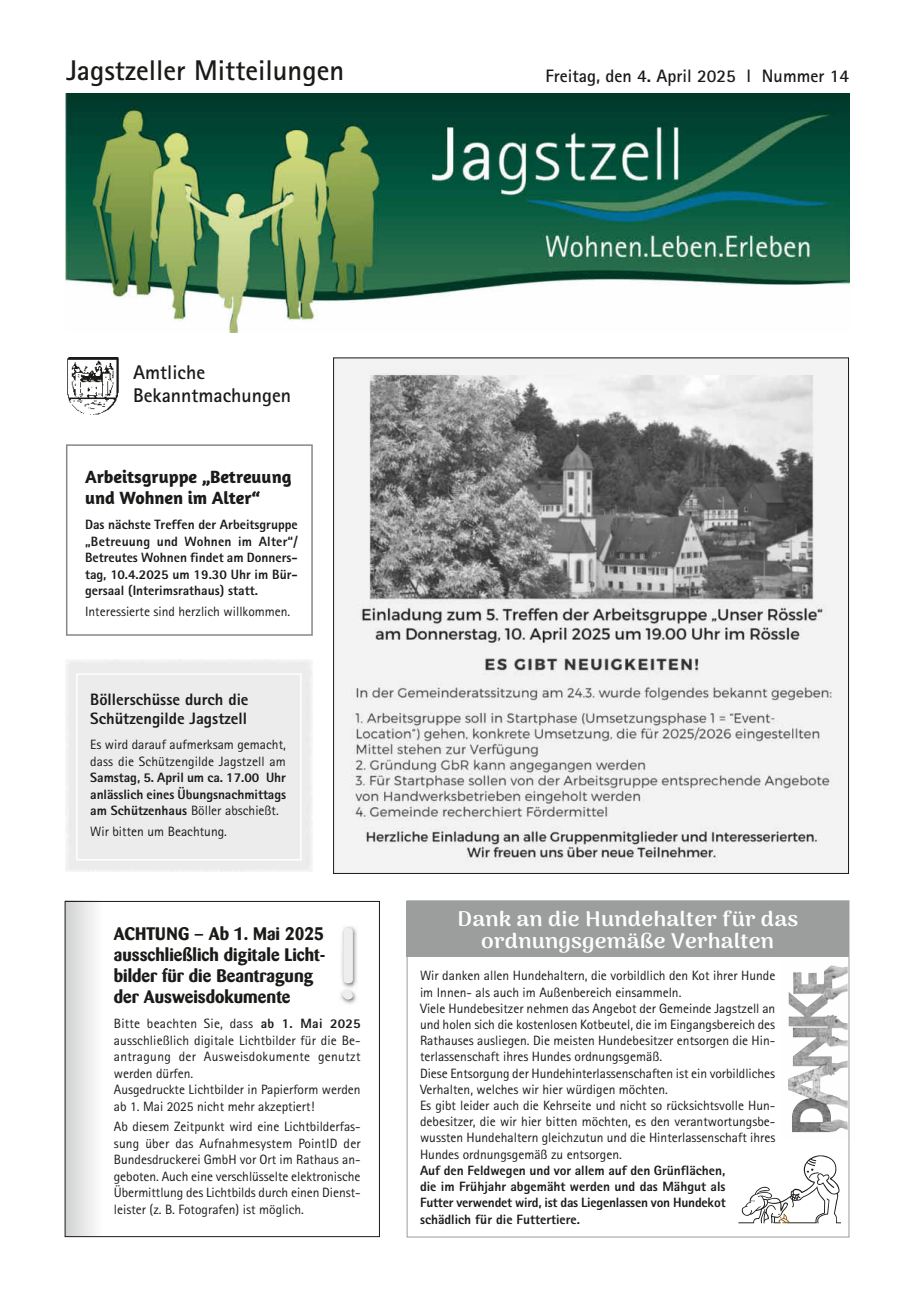
<style>
.page{position:relative;width:915px;height:1297px;background:#fff}
.page>*{position:absolute;margin:0;border:0;box-sizing:border-box;transform-origin:0 0}
.t1{font:700 28.5px "Agfa Rotis Sans Serif";color:#1a1a18}
.t2{font:700 21px/22.5px "Arima Madurai";letter-spacing:.01em;color:#fff;text-align:center;scale:1.08 1}
.t3{font:700 19.8px/23px "Agfa Rotis Sans Serif";color:#1a1a18}
.t4{font:700 18px/21px "Barmeno";color:#1a1a18}
.t5{font:700 18px/21px "Amaranth";color:#1a1a18}
.t6{font:700 18px "Agfa Rotis Sans Serif";color:#1a1a18}
.t7{font:800 16.5px/19.5px "Agfa Rotis Sans Serif";color:#1a1a18}
.t8{font:13.5px/16.5px "Agfa Rotis Sans Serif";color:#1a1a18}
.t9{font:800 13.5px/16.5px "Agfa Rotis Sans Serif";color:#1a1a18;text-align:justify}
.s1{font-weight:400}
.s2{font-weight:800}
</style>
<div class="page">
<img style="left:67px;top:357px;width:52px;height:58px">
<img style="left:66px;top:94px;width:783px;height:238px">
<img style="left:335px;top:359px;width:511px;height:513px">
<div style="left:66px;top:444px;width:247px;height:192px;border:2px solid #868786"></div>
<div style="left:76px;top:673px;width:225px;height:187px;border:2px solid #fff"></div>
<div style="left:65px;top:901px;width:39px;height:335px;background:linear-gradient(to right,#d0d1d1,#fff)"></div>
<div style="left:65px;top:901px;width:314px;height:336px;border:1px solid #1a1a18"></div>
<img style="left:340px;top:926px;width:17px;height:78px">
<img style="left:342px;top:928px;width:11px;height:71px">
<div style="left:406px;top:901px;width:442px;height:55px;background:#9c9d9d"></div>
<svg style="left:738px;top:1155px;width:102px;height:68px"></svg>
<img style="left:788px;top:958px;width:62px;height:182px">
<img style="left:807px;top:965px;width:24px;height:19px">
<div style="left:406px;top:900px;width:443px;height:337px;border:1px solid #9c9d9d"></div>
<h1 class="t1" style="left:66px;top:53px;width:279px">Jagstzeller Mitteilungen</h1>
<h3 class="t6" style="left:545px;top:64px;width:305px">Freitag, den 4. April 2025 l Nummer 14</h3>
<h3 class="t3" style="left:133px;top:361px;width:160px">Amtliche<br>Bekanntmachungen</h3>
<h3 class="t5" style="left:85px;top:466px;width:208px">Arbeitsgruppe „Betreuung und Wohnen im Alter“</h3>
<p class="t9" style="left:85px;top:516px;width:214px">Das nächste Treffen der Arbeitsgruppe „Betreuung und Wohnen im Alter“/ Betreutes Wohnen findet am Donners&shy;tag, 10.4.2025 um 19.30 Uhr im Bür&shy;gersaal (Interimsrathaus) statt.</p>
<p class="t8" style="left:85px;top:603px;width:207px">Interessierte sind herzlich willkommen.</p>
<p class="t7" style="left:90px;top:689px;width:160px">Böllerschüsse durch die<br>Schützengilde Jagstzell</p>
<p class="t8" style="left:90px;top:736px;width:197px">Es wird darauf aufmerksam gemacht, dass die Schützengilde Jagstzell am</p>
<p class="t9" style="left:90px;top:769px;width:197px">Samstag, 5. April um ca. 17.00 Uhr anlässlich eines Übungsnachmittags am Schützenhaus <span class="s1">Böller abschießt.</span></p>
<p class="t8" style="left:90px;top:823px;width:138px">Wir bitten um Beachtung.</p>
<h3 class="t4" style="left:114px;top:923px;width:213px">ACHTUNG – Ab 1. Mai 2025 ausschließlich digitale Licht&shy;bilder für die Beantragung der Ausweisdokumente</h3>
<p class="t8" style="left:114px;top:1015px;width:248px">Bitte beachten Sie, dass <span class="s2">ab 1. Mai 2025 </span>ausschließlich digitale Lichtbilder für die Be&shy;antragung der Ausweisdokumente genutzt werden dürfen.<br>Ausgedruckte Lichtbilder in Papierform werden ab 1. Mai 2025 nicht mehr akzeptiert!</p>
<p class="t8" style="left:114px;top:1118px;width:248px;text-align:justify">Ab diesem Zeitpunkt wird eine Lichtbilderfas&shy;sung über das Aufnahmesystem PointID der Bundesdruckerei GmbH vor Ort im Rathaus an&shy;geboten. Auch eine verschlüsselte elektronische Übermittlung des Lichtbilds durch einen Dienst&shy;leister (z. B. Fotografen) ist möglich.</p>
<h2 class="t2" style="left:457px;top:908px;width:317px">Dank an die Hundehalter für das ordnungsgemäße Verhalten</h2>
<p class="t8" style="left:420px;top:968px;width:357px">Wir danken allen Hundehaltern, die vorbildlich den Kot ihrer Hunde im Innen- als auch im Außenbereich einsammeln.<br>Viele Hundebesitzer nehmen das Angebot der Gemeinde Jagstzell an und holen sich die kostenlosen Kotbeutel, die im Eingangsbereich des Rathauses ausliegen. Die meisten Hundebesitzer entsorgen die Hin&shy;terlassenschaft ihres Hundes ordnungsgemäß.<br>Diese Entsorgung der Hundehinterlassenschaften ist ein vorbildliches Verhalten, welches wir hier würdigen möchten.<br>Es gibt leider auch die Kehrseite und nicht so rücksichtsvolle Hun&shy;debesitzer, die wir hier bitten möchten, es den verantwortungsbe&shy;wussten Hundehaltern gleichzutun und die Hinterlassenschaft ihres Hundes ordnungsgemäß zu entsorgen.</p>
<p class="t9" style="left:420px;top:1162px;width:307px">Auf den Feldwegen und vor allem auf den Grünflächen, die im Frühjahr abgemäht werden und das Mähgut als Futter verwendet wird, ist das Liegenlassen von Hundekot schädlich für die Futtertiere.</p>
</div>
